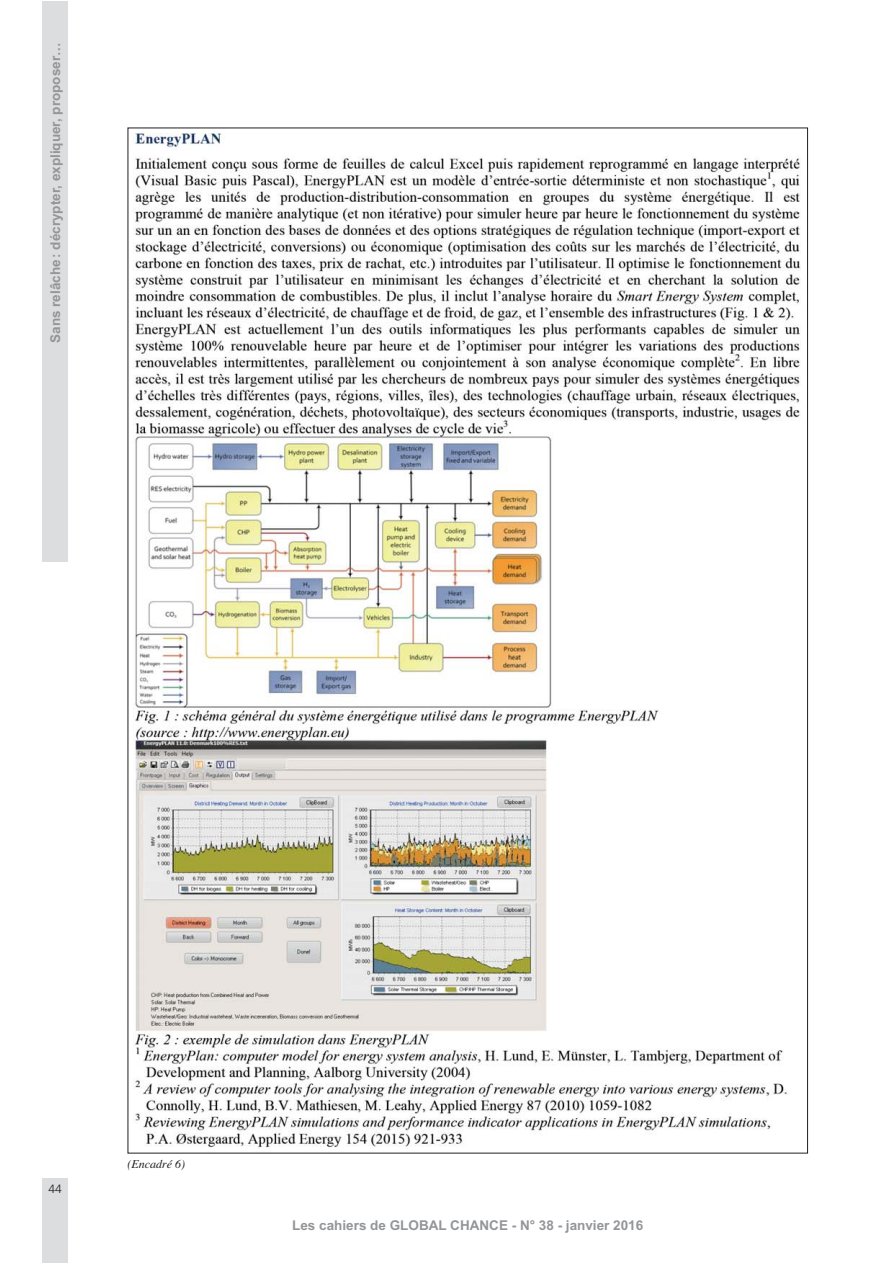
<style>
.page{position:relative;width:893px;height:1263px;background:#fff}
.page>*{position:absolute;margin:0;border:0;box-sizing:border-box;transform-origin:0 0}
.t1{font:700 13.5px "Arial";color:#939598}
.t2{font:italic 12px "Times";color:#231f20}
.t3{font:300 12px "Frutiger";color:#231f20}
</style>
<div class="page">
<div style="left:43px;top:1px;width:25px;height:560px;background:#dcddde"></div>
<div style="left:43px;top:1178px;width:25px;height:85px;background:#dcddde"></div>
<img style="left:133px;top:133px;width:668px;height:1015px">
<p class="t1" style="left:47px;top:343px;width:302px;rotate:-90deg">Sans relâche : décrypter, expliquer, proposer…</p>
<p class="t3" style="left:49px;top:1182px;width:15px">44</p>
<p class="t2" style="left:128px;top:1153px;width:59px">(Encadré 6)</p>
<p class="t1" style="left:292px;top:1217px;width:353px">Les cahiers de GLOBAL CHANCE - N° 38 - janvier 2016</p>
</div>
